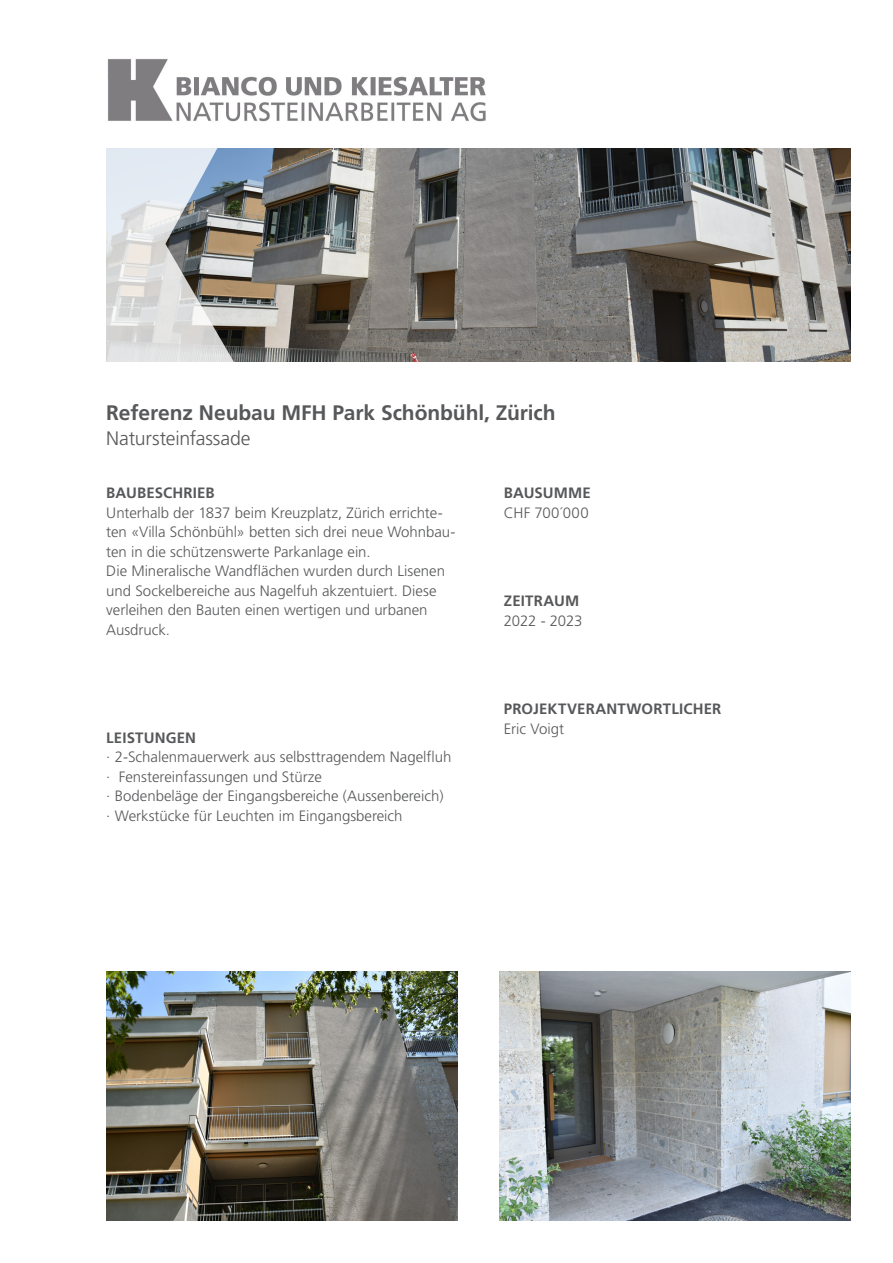
<style>
.page{position:relative;width:893px;height:1263px;background:#fff}
.page>*{position:absolute;margin:0;border:0;box-sizing:border-box;transform-origin:0 0}
.t1{font:700 21px "Frutiger LT Std";letter-spacing:-.005em;color:#57585a}
.t2{font:300 19.5px "Frutiger LT Std";letter-spacing:-.01em;color:#57585a}
.t3{font:300 15px/19.5px "Frutiger LT Std";color:#57585a}
.t4{font:700 15px "Frutiger LT Std";letter-spacing:.01em;color:#57585a}
.t5{font:300 15px "Frutiger LT Std";letter-spacing:.02em;color:#57585a}
.t6{font:300 15px "Frutiger LT Std";letter-spacing:-.02em;color:#57585a}
</style>
<div class="page">
<img style="left:234px;top:149px;width:616px;height:212px">
<img style="left:106px;top:972px;width:351px;height:248px">
<img style="left:500px;top:972px;width:350px;height:248px">
<img style="left:107px;top:59px;width:379px;height:63px">
<svg style="left:106px;top:148px;width:128px;height:214px;background:#c2c4c5"></svg>
<p class="t1" style="left:106px;top:400px;width:451px">Referenz Neubau MFH Park Schönbühl, Zürich</p>
<p class="t2" style="left:106px;top:427px;width:146px">Natursteinfassade</p>
<p class="t4" style="left:106px;top:484px;width:110px">BAUBESCHRIEB</p>
<p class="t3" style="left:106px;top:503px;width:351px">Unterhalb der 1837 beim Kreuzplatz, Zürich errichte&shy;ten «Villa Schönbühl» betten sich drei neue Wohnbau&shy;ten in die schützenswerte Parkanlage ein.</p>
<p class="t3" style="left:106px;top:562px;width:340px">Die Mineralische Wandflächen wurden durch Lisenen und Sockelbereiche aus Nagelfuh akzentuiert. Diese verleihen den Bauten einen wertigen und urbanen Ausdruck.</p>
<p class="t4" style="left:106px;top:729px;width:91px">LEISTUNGEN</p>
<p class="t3" style="left:106px;top:748px;width:347px">· 2-Schalenmauerwerk aus selbsttragendem Nagelfluh</p>
<p class="t3" style="left:106px;top:767px;width:217px">· Fenstereinfassungen und Stürze</p>
<p class="t3" style="left:106px;top:787px;width:339px">· Bodenbeläge der Eingangsbereiche (Aussenbereich)</p>
<p class="t3" style="left:106px;top:806px;width:298px">· Werkstücke für Leuchten im Eingangsbereich</p>
<p class="t4" style="left:504px;top:484px;width:88px">BAUSUMME</p>
<p class="t5" style="left:504px;top:504px;width:86px">CHF 700´000</p>
<p class="t4" style="left:504px;top:592px;width:77px">ZEITRAUM</p>
<p class="t6" style="left:504px;top:612px;width:80px">2022 - 2023</p>
<p class="t4" style="left:504px;top:700px;width:219px">PROJEKTVERANTWORTLICHER</p>
<p class="t3" style="left:504px;top:719px;width:62px">Eric Voigt</p>
</div>
